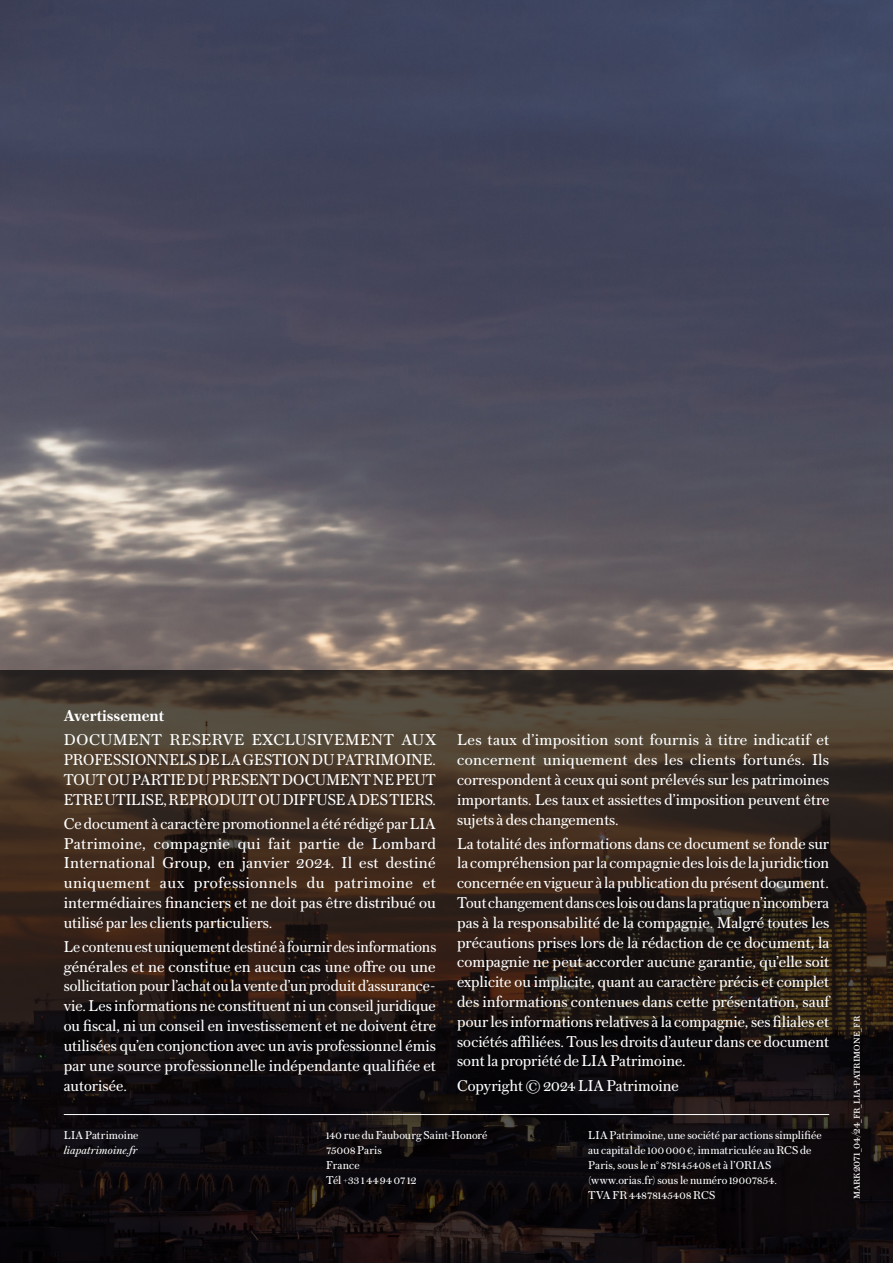
<style>
.page{position:relative;width:893px;height:1263px;background:#fff}
.page>*{position:absolute;margin:0;border:0;box-sizing:border-box;transform-origin:0 0}
.t1{font:16.5px/19.8px "Austin Text";color:#fff;text-align:justify}
.t2{font:600 16.5px "Austin Text";color:#fff}
.t3{font:12px/15px "Austin Text";letter-spacing:.01em;color:#fff}
.t4{font:italic 12px "Austin Text";letter-spacing:.015em;color:#fff}
</style>
<div class="page">
<img style="left:0;top:0;width:893px;height:671px">
<svg style="left:0;top:671px;width:893px;height:592px;background:#271d18"></svg>
<hr style="left:64px;top:1114px;width:765px;height:1px;background:#fff">
<p class="t2" style="left:64px;top:704px;width:102px">Avertissement</p>
<p class="t1" style="left:64px;top:729px;width:374px">DOCUMENT RESERVE EXCLUSIVEMENT AUX PROFESSIONNELS DE LA GESTION DU PATRIMOINE.<br>TOUT OU PARTIE DU PRESENT DOCUMENT NE PEUT ETRE UTILISE, REPRODUIT OU DIFFUSE A DES TIERS.</p>
<p class="t1" style="left:64px;top:813px;width:374px">Ce document à caractère promotionnel a été rédigé par LIA Patrimoine, compagnie qui fait partie de Lombard International Group, en janvier 2024. Il est destiné uniquement aux professionnels du patrimoine et intermédiaires financiers et ne doit pas être distribué ou utilisé par les clients particuliers.</p>
<p class="t1" style="left:64px;top:936px;width:374px">Le contenu est uniquement destiné à fournir des informations générales et ne constitue en aucun cas une offre ou une sollicitation pour l’achat ou la vente d’un produit d’assurance&shy;vie. Les informations ne constituent ni un conseil juridique ou fiscal, ni un conseil en investissement et ne doivent être utilisées qu’en conjonction avec un avis professionnel émis par une source professionnelle indépendante qualifiée et autorisée.</p>
<p class="t1" style="left:457px;top:729px;width:374px">Les taux d’imposition sont fournis à titre indicatif et concernent uniquement des les clients fortunés. Ils correspondent à ceux qui sont prélevés sur les patrimoines importants. Les taux et assiettes d’imposition peuvent être sujets à des changements.</p>
<p class="t1" style="left:457px;top:833px;width:375px">La totalité des informations dans ce document se fonde sur la compréhension par la compagnie des lois de la juridiction concernée en vigueur à la publication du présent document.<br>Tout changement dans ces lois ou dans la pratique n’incombera pas à la responsabilité de la compagnie. Malgré toutes les précautions prises lors de la rédaction de ce document, la compagnie ne peut accorder aucune garantie, qu’elle soit explicite ou implicite, quant au caractère précis et complet des informations contenues dans cette présentation, sauf pour les informations relatives à la compagnie, ses filiales et sociétés affiliées. Tous les droits d’auteur dans ce document sont la propriété de LIA Patrimoine.</p>
<p class="t1" style="left:457px;top:1075px;width:223px">Copyright © 2024 LIA Patrimoine</p>
<p class="t3" style="left:64px;top:1127px;width:76px">LIA Patrimoine</p>
<p class="t4" style="left:64px;top:1141px;width:75px">liapatrimoine.fr</p>
<p class="t3" style="left:326px;top:1127px;width:163px">140 rue du Faubourg Saint-Honoré<br>75008 Paris<br>France<br>Tél +33 1 44 94 07 12</p>
<p class="t3" style="left:588px;top:1127px;width:235px">LIA Patrimoine, une société par actions simplifiée au capital de 100 000 €, immatriculée au RCS de Paris, sous le n° 878145408 et à l’ORIAS (www.orias.fr) sous le numéro 19007854.<br>TVA FR 44878145408 RCS</p>
<p class="t3" style="left:848px;top:1199px;width:185px;rotate:-90deg">mark2071_04/24_fr_lia-patrimone_fr</p>
</div>
